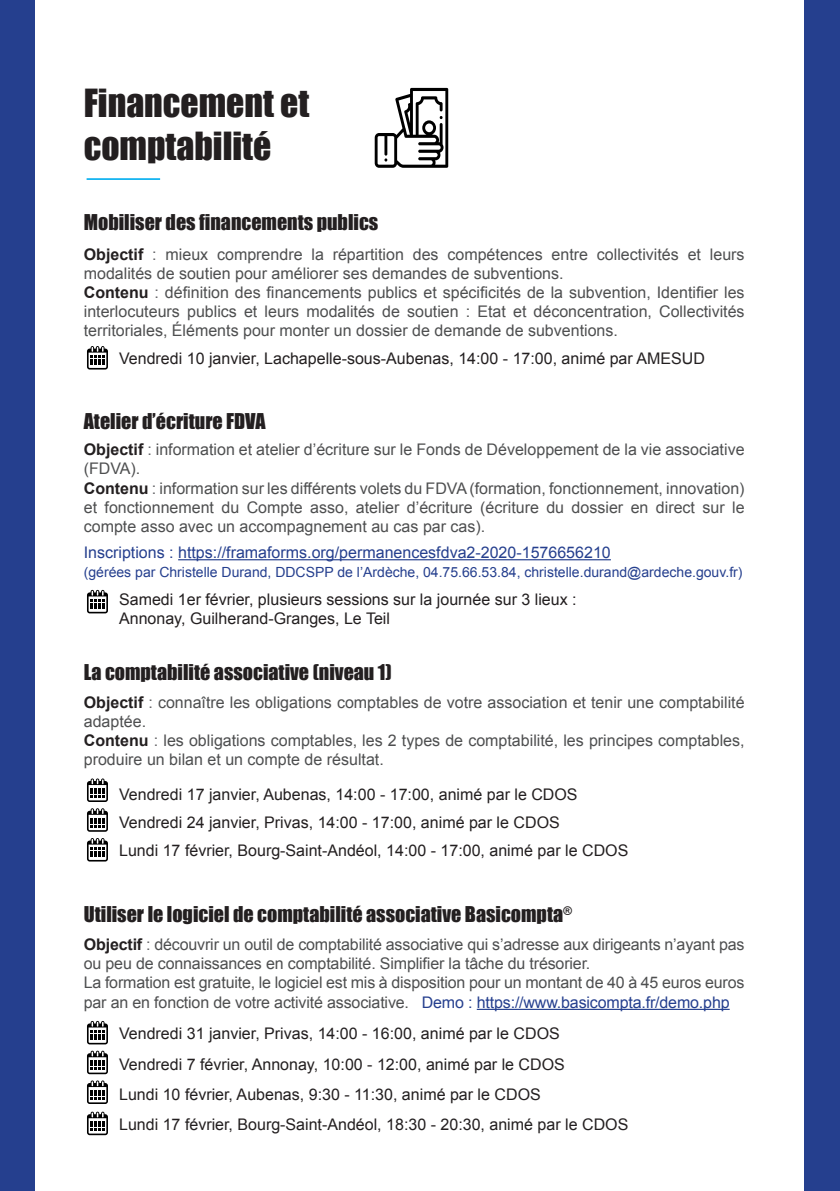
<style>
.page{position:relative;width:840px;height:1191px;background:#fff}
.page>*{position:absolute;margin:0;border:0;box-sizing:border-box;transform-origin:0 0}
.t1{font:35.6px "Impact";color:#231f20}
.t2{font:20px "Impact";color:#231f20}
.t3{font:16px/19.2px "Arial";color:#4e4f50}
.t4{font:16px "Arial";color:#231f20}
.t5{font:16px "Arial";color:#253f8e}
.t6{font:14px "Arial";color:#253f8e}
.s1{font-weight:700;color:#231f20}
.s2{color:#636366}
.s3{color:#253f8e}
</style>
<div class="page">
<hr style="left:86px;top:178px;width:74px;height:2px;background:#00aeef">
<svg style="left:87px;top:346px;width:21px;height:23px"></svg>
<svg style="left:374px;top:88px;width:74px;height:80px"></svg>
<div style="left:0;top:0;width:35px;height:1191px;background:#253f8e"></div>
<div style="left:803px;top:0;width:36px;height:1191px;background:#253f8e"></div>
<hr style="left:178px;top:559px;width:432px;height:1px;background:#253f8e">
<hr style="left:476px;top:1008px;width:253px;height:2px;background:#253f8e">
<svg style="left:87px;top:590px;width:21px;height:23px"></svg>
<svg style="left:87px;top:778px;width:21px;height:24px"></svg>
<svg style="left:87px;top:808px;width:21px;height:23px"></svg>
<svg style="left:87px;top:838px;width:21px;height:23px"></svg>
<svg style="left:87px;top:1021px;width:21px;height:23px"></svg>
<svg style="left:87px;top:1050px;width:21px;height:24px"></svg>
<svg style="left:87px;top:1080px;width:21px;height:24px"></svg>
<svg style="left:87px;top:1111px;width:21px;height:24px"></svg>
<p class="t1" style="left:84px;top:76px;width:227px">Financement et</p>
<p class="t1" style="left:84px;top:119px;width:189px">comptabilité</p>
<p class="t2" style="left:84px;top:207px;width:296px">Mobiliser des financements publics</p>
<p class="t3" style="left:84px;top:244px;width:662px"><span class="s1">Objectif</span> <span class="s2">:</span> mieux comprendre la répartition des compétences entre collectivités et leurs modalités de soutien pour améliorer ses demandes de subventions.</p>
<p class="t3" style="left:84px;top:283px;width:662px;text-align:justify"><span class="s1">Contenu</span> <span class="s2">:</span> définition des financements publics et spécificités de la subvention, Identifier les interlocuteurs publics et leurs modalités de soutien : Etat et déconcentration, Collectivités territoriales, Éléments pour monter un dossier de demande de subventions.</p>
<p class="t4" style="left:119px;top:348px;width:587px">Vendredi 10 janvier, Lachapelle-sous-Aubenas, 14:00 - 17:00, animé par AMESUD</p>
<p class="t2" style="left:84px;top:405px;width:183px">Atelier d’écriture FDVA</p>
<p class="t3" style="left:84px;top:440px;width:662px"><span class="s1">Objectif</span> <span class="s2">:</span> information et atelier d’écriture sur le Fonds de Développement de la vie associative (FDVA).</p>
<p class="t3" style="left:84px;top:478px;width:662px;text-align:justify"><span class="s1">Contenu</span> <span class="s2">:</span> information sur les différents volets du FDVA (formation, fonctionnement, innovation) et fonctionnement du Compte asso, atelier d’écriture (écriture du dossier en direct sur le compte asso avec un accompagnement au cas par cas).</p>
<p class="t5" style="left:84px;top:542px;width:528px">Inscriptions : https://framaforms.org/permanencesfdva2-2020-1576656210</p>
<p class="t6" style="left:84px;top:563px;width:660px">(gérées par Christelle Durand, DDCSPP de l’Ardèche, 04.75.66.53.84, christelle.durand@ardeche.gouv.fr)</p>
<p class="t4" style="left:119px;top:589px;width:459px">Samedi 1er février, plusieurs sessions sur la journée sur 3 lieux :</p>
<p class="t4" style="left:119px;top:608px;width:272px">Annonay, Guilherand-Granges, Le Teil</p>
<p class="t2" style="left:84px;top:656px;width:309px">La comptabilité associative (niveau 1)</p>
<p class="t3" style="left:84px;top:692px;width:662px"><span class="s1">Objectif</span> <span class="s2">:</span> connaître les obligations comptables de votre association et tenir une comptabilité adaptée.</p>
<p class="t3" style="left:84px;top:731px;width:662px"><span class="s1">Contenu</span> <span class="s2">:</span> les obligations comptables, les 2 types de comptabilité, les principes comptables, produire un bilan et un compte de résultat.</p>
<p class="t4" style="left:119px;top:783px;width:460px">Vendredi 17 janvier, Aubenas, 14:00 - 17:00, animé par le CDOS</p>
<p class="t4" style="left:119px;top:812px;width:442px">Vendredi 24 janvier, Privas, 14:00 - 17:00, animé par le CDOS</p>
<p class="t4" style="left:119px;top:840px;width:510px">Lundi 17 février, Bourg-Saint-Andéol, 14:00 - 17:00, animé par le CDOS</p>
<p class="t2" style="left:84px;top:898px;width:489px">Utiliser le logiciel de comptabilité associative Basicompta<sup>®</sup></p>
<p class="t3" style="left:84px;top:935px;width:661px"><span class="s1">Objectif</span> <span class="s2">:</span> découvrir un outil de comptabilité associative qui s’adresse aux dirigeants n’ayant pas ou peu de connaissances en comptabilité. Simplifier la tâche du trésorier.</p>
<p class="t3" style="left:84px;top:973px;width:661px">La formation est gratuite, le logiciel est mis à disposition pour un montant de 40 à 45 euros euros par an en fonction de votre activité associative. <span class="s3">Demo : https://www.basicompta.fr/demo.php</span></p>
<p class="t4" style="left:119px;top:1022px;width:442px">Vendredi 31 janvier, Privas, 14:00 - 16:00, animé par le CDOS</p>
<p class="t4" style="left:119px;top:1054px;width:447px">Vendredi 7 février, Annonay, 10:00 - 12:00, animé par le CDOS</p>
<p class="t4" style="left:119px;top:1083px;width:423px">Lundi 10 février, Aubenas, 9:30 - 11:30, animé par le CDOS</p>
<p class="t4" style="left:119px;top:1113px;width:510px">Lundi 17 février, Bourg-Saint-Andéol, 18:30 - 20:30, animé par le CDOS</p>
</div>
